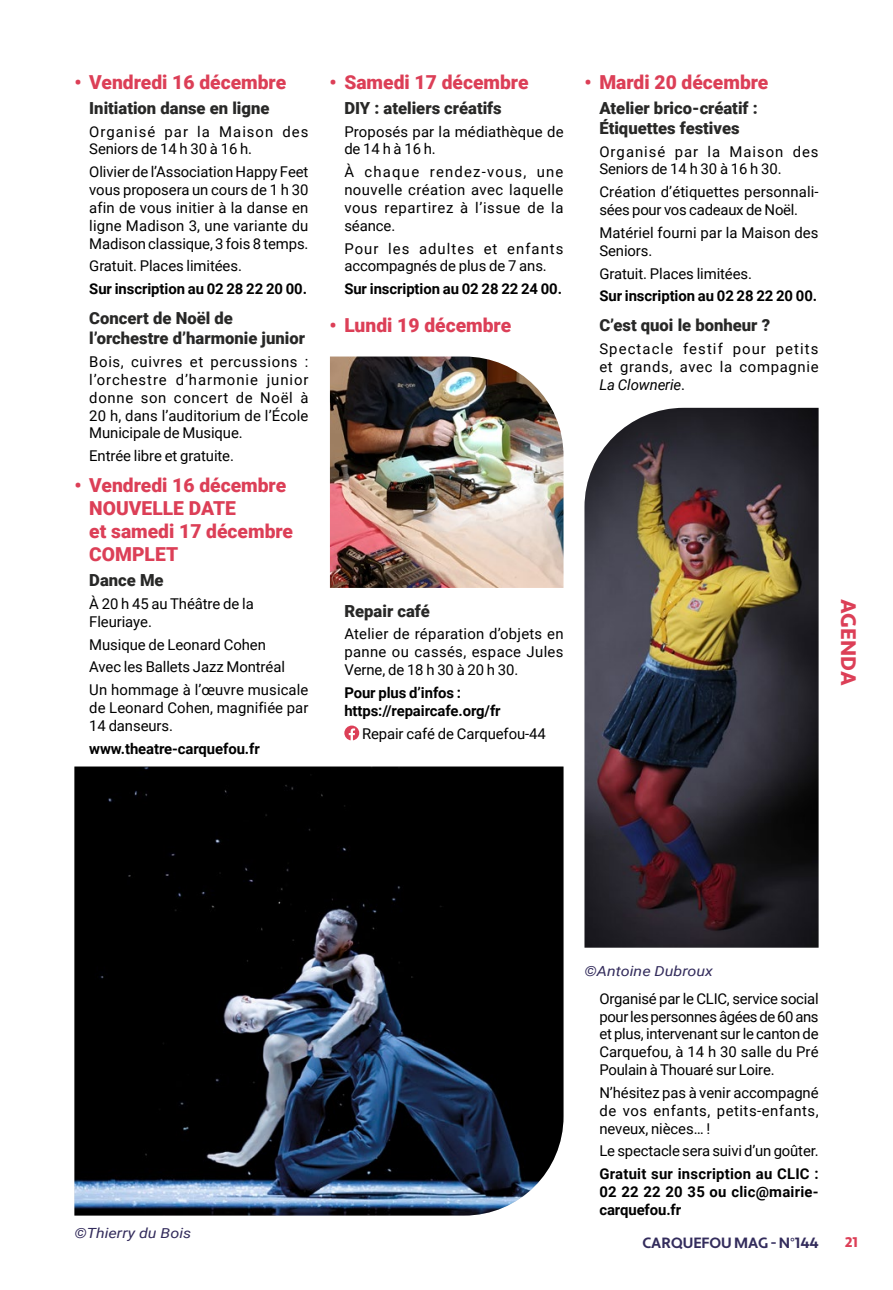
<style>
.page{position:relative;width:893px;height:1290px;background:#fff}
.page>*{position:absolute;margin:0;border:0;box-sizing:border-box;transform-origin:0 0}
.t1{font:900 21px "Apertura";color:#dc3f57}
.t2{font:900 19.25px/23.1px "Roboto";color:#dc3f57}
.t3{font:900 16.62px/19.9px "Roboto";color:#282827}
.t4{font:14.88px/17.8px "Roboto";color:#000;text-align:justify}
.t5{font:700 14.88px/17.8px "Roboto";letter-spacing:-.005em;color:#000}
.t6{font:14.88px/17.8px "Roboto";letter-spacing:.065em;color:#000}
.t7{font:700 14.88px "Apertura";letter-spacing:-.005em;color:#332c5c}
.t8{font:italic 14px "Roboto";color:#332c5c;scale:1.15 1}
.t9{font:900 14px "Apertura";color:#dc3f57}
.s1{font-style:italic}
</style>
<div class="page">
<svg style="left:344px;top:725px;width:15px;height:15px"></svg>
<img style="left:74px;top:766px;width:489px;height:449px">
<img style="left:330px;top:356px;width:233px;height:232px">
<img style="left:584px;top:408px;width:235px;height:539px">
<p class="t2" style="left:74px;top:70px;width:213px">• Vendredi 16 décembre</p>
<p class="t3" style="left:89px;top:97px;width:182px">Initiation danse en ligne</p>
<p class="t6" style="left:89px;top:122px;width:221px">Organisé par la Maison des<br>Seniors de 14 h 30 à 16 h.</p>
<p class="t4" style="left:89px;top:162px;width:221px">Olivier de l’Association Happy Feet vous proposera un cours de 1 h 30 afin de vous initier à la danse en ligne Madison 3, une variante du Madison classique, 3 fois 8 temps.</p>
<p class="t4" style="left:89px;top:257px;width:154px">Gratuit. Places limitées.</p>
<p class="t5" style="left:89px;top:279px;width:219px">Sur inscription au 02 28 22 20 00.</p>
<p class="t3" style="left:89px;top:308px;width:217px">Concert de Noël de l’orchestre d’harmonie junior</p>
<p class="t4" style="left:89px;top:352px;width:221px">Bois, cuivres et percussions : l’orchestre d’harmonie junior donne son concert de Noël à 20 h, dans l’auditorium de l’École Municipale de Musique.</p>
<p class="t4" style="left:89px;top:446px;width:146px">Entrée libre et gratuite.</p>
<p class="t2" style="left:89px;top:473px;width:205px;text-indent:-15px">• Vendredi 16 décembre<br>NOUVELLE DATE<br>et samedi 17 décembre<br>COMPLET</p>
<p class="t3" style="left:89px;top:569px;width:76px">Dance Me</p>
<p class="t4" style="left:89px;top:594px;width:166px">À 20 h 45 au Théâtre de la<br>Fleuriaye.</p>
<p class="t4" style="left:89px;top:632px;width:221px;line-height:22.8px;text-align:left">Musique de Leonard Cohen<br>Avec les Ballets Jazz Montréal<br>Un hommage à l’œuvre musicale</p>
<p class="t4" style="left:89px;top:698px;width:221px">de Leonard Cohen, magnifiée par<br>14 danseurs.</p>
<p class="t5" style="left:89px;top:739px;width:172px">www.theatre-carquefou.fr</p>
<p class="t2" style="left:329px;top:70px;width:201px">• Samedi 17 décembre</p>
<p class="t3" style="left:344px;top:97px;width:159px">DIY : ateliers créatifs</p>
<p class="t4" style="left:344px;top:122px;width:221px">Proposés par la médiathèque de de 14 h à 16 h.</p>
<p class="t4" style="left:344px;top:162px;width:221px">À chaque rendez-vous, une nouvelle création avec laquelle vous repartirez à l’issue de la séance.</p>
<p class="t6" style="left:344px;top:239px;width:221px">Pour les adultes et enfants accompagnés de plus de 7 ans.</p>
<p class="t5" style="left:344px;top:279px;width:219px">Sur inscription au 02 28 22 24 00.</p>
<p class="t2" style="left:329px;top:313px;width:183px">• Lundi 19 décembre</p>
<p class="t3" style="left:344px;top:600px;width:87px">Repair café</p>
<p class="t4" style="left:344px;top:625px;width:221px">Atelier de réparation d’objets en panne ou cassés, espace Jules Verne, de 18 h 30 à 20 h 30.</p>
<p class="t5" style="left:344px;top:683px;width:158px">Pour plus d’infos : https://repaircafe.org/fr</p>
<p class="t4" style="left:362px;top:724px;width:185px">Repair café de Carquefou-44</p>
<p class="t2" style="left:584px;top:70px;width:185px">• Mardi 20 décembre</p>
<p class="t3" style="left:599px;top:97px;width:160px">Atelier brico-créatif :<br>Étiquettes festives</p>
<p class="t6" style="left:599px;top:142px;width:221px">Organisé par la Maison des<br>Seniors de 14 h 30 à 16 h 30.</p>
<p class="t4" style="left:599px;top:182px;width:221px">Création d’étiquettes personnali&shy;sées pour vos cadeaux de Noël.</p>
<p class="t4" style="left:599px;top:223px;width:221px">Matériel fourni par la Maison des<br>Seniors.</p>
<p class="t4" style="left:599px;top:264px;width:154px">Gratuit. Places limitées.</p>
<p class="t5" style="left:599px;top:287px;width:219px">Sur inscription au 02 28 22 20 00.</p>
<p class="t3" style="left:599px;top:315px;width:172px">C’est quoi le bonheur ?</p>
<p class="t4" style="left:599px;top:339px;width:221px">Spectacle festif pour petits et grands, avec la compagnie <span class="s1">La Clownerie</span>.</p>
<h1 class="t1" style="left:861px;top:599px;width:88px;rotate:90deg">AGENDA</h1>
<p class="t8" style="left:74px;top:1223px;width:103px">©Thierry du Bois</p>
<p class="t8" style="left:584px;top:961px;width:113px">©Antoine Dubroux</p>
<p class="t4" style="left:599px;top:989px;width:221px">Organisé par le CLIC, service social pour les personnes âgées de 60 ans et plus, intervenant sur le canton de Carquefou, à 14 h 30 salle du Pré Poulain à Thouaré sur Loire.</p>
<p class="t4" style="left:599px;top:1083px;width:221px">N’hésitez pas à venir accompagné de vos enfants, petits-enfants, neveux, nièces… !</p>
<p class="t4" style="left:599px;top:1141px;width:221px">Le spectacle sera suivi d’un goûter.</p>
<p class="t5" style="left:599px;top:1164px;width:221px;text-align:justify">Gratuit sur inscription au CLIC :<br>02 22 22 20 35 ou clic@mairie&shy;carquefou.fr</p>
<p class="t7" style="left:643px;top:1234px;width:177px">CARQUEFOU MAG - N°144</p>
<p class="t9" style="left:845px;top:1233px;width:15px">21</p>
</div>
